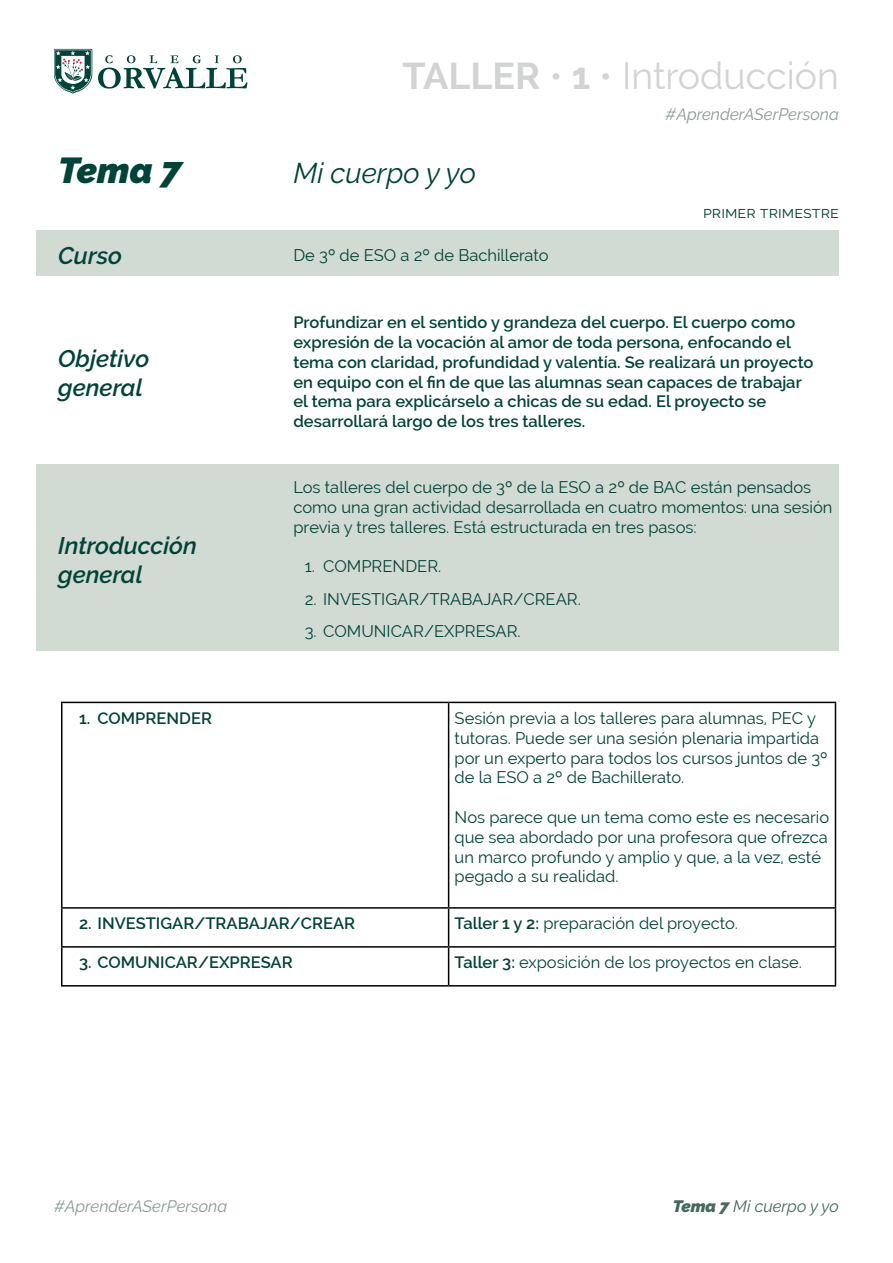
<style>
.page{position:relative;width:893px;height:1263px;background:#fff}
.page>*{position:absolute;margin:0;border:0;box-sizing:border-box;transform-origin:0 0}
.t1{font:37.5px "Raleway";color:#d2d3d3}
.t2{font:italic 900 36px "Raleway";color:#004337}
.t3{font:italic 28.5px "Raleway";color:#004337}
.t4{font:italic 600 24px/28.8px "Raleway";color:#004337}
.t5{font:16.5px/19.8px "Raleway";color:#004337}
.t6{font:600 16.5px/19.8px "Raleway";color:#004337}
.t7{font:italic 16.5px "Raleway";color:#879a94}
.t8{font:italic 16.5px "Raleway";color:#45685f}
.s1{font-weight:700}
.s2{font-weight:600}
.s3{font-weight:900}
</style>
<div class="page">
<svg style="left:98px;top:55px;width:150px;height:34px"></svg>
<svg style="left:54px;top:49px;width:38px;height:45px"></svg>
<div style="left:37px;top:230px;width:802px;height:46px;background:#d2dad4"></div>
<hr style="left:61px;top:702px;width:388px;height:1px;background:#000">
<hr style="left:61px;top:703px;width:2px;height:204px;background:#000">
<hr style="left:449px;top:702px;width:387px;height:1px;background:#000">
<hr style="left:448px;top:703px;width:1px;height:204px;background:#000">
<hr style="left:835px;top:703px;width:1px;height:204px;background:#000">
<hr style="left:61px;top:907px;width:388px;height:2px;background:#000">
<hr style="left:61px;top:909px;width:2px;height:37px;background:#000">
<hr style="left:449px;top:907px;width:387px;height:2px;background:#000">
<hr style="left:448px;top:909px;width:1px;height:37px;background:#000">
<hr style="left:835px;top:909px;width:1px;height:37px;background:#000">
<hr style="left:61px;top:946px;width:388px;height:2px;background:#000">
<hr style="left:61px;top:948px;width:2px;height:37px;background:#000">
<hr style="left:449px;top:946px;width:387px;height:2px;background:#000">
<hr style="left:448px;top:948px;width:1px;height:37px;background:#000">
<hr style="left:835px;top:948px;width:1px;height:37px;background:#000">
<hr style="left:61px;top:985px;width:388px;height:1px;background:#000">
<hr style="left:449px;top:985px;width:387px;height:1px;background:#000">
<div style="left:37px;top:464px;width:802px;height:187px;background:#d2dad4"></div>
<h1 class="t1" style="left:402px;top:54px;width:438px"><span class="s1">TALLER</span> • <span class="s1">1</span> • Introducción</h1>
<h2 class="t2" style="left:58px;top:149px;width:125px">Tema 7</h2>
<h3 class="t4" style="left:58px;top:241px;width:65px">Curso</h3>
<h3 class="t4" style="left:58px;top:344px;width:93px">Objetivo general</h3>
<h3 class="t4" style="left:58px;top:531px;width:140px">Introducción general</h3>
<h3 class="t3" style="left:293px;top:156px;width:184px">Mi cuerpo y yo</h3>
<p class="t5" style="left:293px;top:245px;width:257px">De 3º de ESO a 2º de Bachillerato</p>
<p class="t7" style="left:666px;top:104px;width:175px">#AprenderASerPersona</p>
<p class="t5" style="left:703px;top:202px;width:137px">primer trimestre</p>
<p class="t6" style="left:293px;top:313px;width:522px">Profundizar en el sentido y grandeza del cuerpo. El cuerpo como expresión de la vocación al amor de toda persona, enfocando el tema con claridad, profundidad y valentía. Se realizará un proyecto en equipo con el fin de que las alumnas sean capaces de trabajar el tema para explicárselo a chicas de su edad. El proyecto se desarrollará largo de los tres talleres.</p>
<p class="t5" style="left:293px;top:477px;width:541px">Los talleres del cuerpo de 3º de la ESO a 2º de BAC están pensados como una gran actividad desarrollada en cuatro momentos: una sesión previa y tres talleres. Está estructurada en tres pasos:</p>
<p class="t5" style="left:305px;top:556px;width:138px">1. COMPRENDER.</p>
<p class="t5" style="left:305px;top:589px;width:278px">2. INVESTIGAR/TRABAJAR/CREAR.</p>
<p class="t5" style="left:305px;top:622px;width:218px">3. COMUNICAR/EXPRESAR.</p>
<p class="t6" style="left:79px;top:708px;width:135px">1. COMPRENDER</p>
<p class="t5" style="left:455px;top:708px;width:374px">Sesión previa a los talleres para alumnas, PEC y tutoras. Puede ser una sesión plenaria impartida por un experto para todos los cursos juntos de 3º de la ESO a 2º de Bachillerato.</p>
<p class="t5" style="left:455px;top:807px;width:376px">Nos parece que un tema como este es necesario que sea abordado por una profesora que ofrezca un marco profundo y amplio y que, a la vez, esté pegado a su realidad.</p>
<p class="t6" style="left:79px;top:914px;width:278px">2. INVESTIGAR/TRABAJAR/CREAR</p>
<p class="t5" style="left:455px;top:914px;width:285px"><span class="s2">Taller 1 y 2:</span> preparación del proyecto.</p>
<p class="t6" style="left:79px;top:953px;width:215px">3. COMUNICAR/EXPRESAR</p>
<p class="t5" style="left:455px;top:953px;width:349px"><span class="s2">Taller 3:</span> exposición de los proyectos en clase.</p>
<p class="t7" style="left:54px;top:1196px;width:175px">#AprenderASerPersona</p>
<p class="t8" style="left:673px;top:1196px;width:168px"><span class="s3">Tema 7</span> Mi cuerpo y yo</p>
</div>
